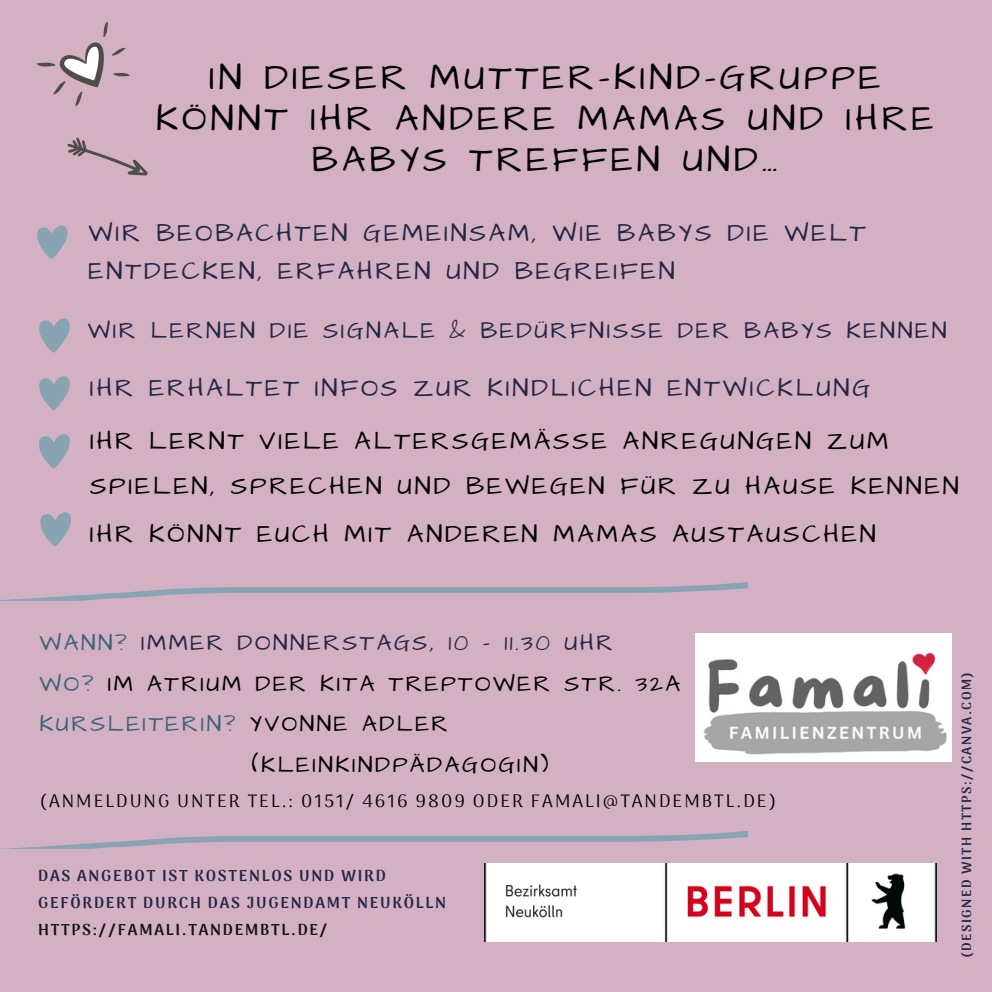
<style>
.page{position:relative;width:992px;height:992px;background:#d3b1c2}
.page>*{position:absolute;margin:0;border:0;box-sizing:border-box;transform-origin:0 0}
.t1{font:36.75px/41.2px "Architects Daughter";letter-spacing:.11em;color:#000;text-align:center}
.t2{font:25.5px/45px "Architects Daughter";letter-spacing:.11em;color:#000}
.t3{font:25.5px/37.5px "Architects Daughter";letter-spacing:.11em;color:#242746}
.t4{font:23.75px "Architects Daughter";letter-spacing:.11em;color:#242746}
.t5{font:23.25px "Architects Daughter";letter-spacing:.11em;color:#000}
.t6{font:23.25px "Architects Daughter";letter-spacing:.11em;color:#242746}
.t7{font:23.25px "Architects Daughter";letter-spacing:.11em;color:#3c647b}
.t8{font:18.25px "Arima Madurai";letter-spacing:.11em;color:#000}
.t9{font:900 15.75px/27.2px "Arima Madurai";letter-spacing:.11em;color:#242746}
.t10{font:900 13.25px "Arima Madurai";letter-spacing:.11em;color:#242746}
.s1{color:#3c647b}
.s2{color:#000}
.s3{color:#141313}
</style>
<div class="page">
<svg style="left:36px;top:21px;width:94px;height:85px"></svg>
<svg style="left:67px;top:137px;width:81px;height:39px"></svg>
<svg style="left:37px;top:225px;width:31px;height:34px"></svg>
<svg style="left:39px;top:376px;width:31px;height:35px"></svg>
<svg style="left:39px;top:434px;width:31px;height:35px"></svg>
<svg style="left:40px;top:512px;width:31px;height:35px"></svg>
<svg style="left:39px;top:318px;width:31px;height:35px"></svg>
<svg style="left:5px;top:582px;width:743px;height:18px"></svg>
<img style="left:484px;top:863px;width:452px;height:79px">
<img style="left:695px;top:634px;width:257px;height:127px">
<svg style="left:0;top:831px;width:748px;height:18px"></svg>
<h1 class="t1" style="left:156px;top:58px;width:779px">IN DIESER MUTTER-KIND-GRUPPE<br>KÖNNT IHR ANDERE MAMAS UND IHRE<br>BABYS TREFFEN UND…</h1>
<p class="t3" style="left:89px;top:215px;width:779px">WIR BEOBACHTEN GEMEINSAM, WIE BABYS DIE WELT<br>ENTDECKEN, ERFAHREN UND BEGREIFEN</p>
<p class="t4" style="left:88px;top:314px;width:860px">WIR LERNEN DIE SIGNALE &amp; BEDÜRFNISSE DER BABYS KENNEN</p>
<p class="t3" style="left:90px;top:370px;width:782px">IHR ERHALTET INFOS ZUR KINDLICHEN ENTWICKLUNG</p>
<p class="t2" style="left:90px;top:419px;width:870px">IHR LERNT VIELE ALTERSGEMÄSSE ANREGUNGEN ZUM<br>SPIELEN, SPRECHEN UND BEWEGEN FÜR ZU HAUSE KENNEN</p>
<h2 class="t2" style="left:90px;top:512px;width:787px">IHR KÖNNT EUCH MIT ANDEREN MAMAS AUSTAUSCHEN</h2>
<p class="t6" style="left:39px;top:627px;width:575px"><span class="s1">WANN?</span> IMMER DONNERSTAGS, 10 - 11.30 UHR</p>
<p class="t5" style="left:39px;top:668px;width:642px"><span class="s1">WO?</span> IM ATRIUM DER KITA TREPTOWER STR. 32A</p>
<p class="t7" style="left:39px;top:708px;width:410px">KURSLEITERIN? <span class="s2">YVONNE ADLER</span></p>
<p class="t5" style="left:252px;top:749px;width:298px">(KLEINKINDPÄDAGOGIN)</p>
<p class="t8" style="left:39px;top:790px;width:738px">(ANMELDUNG UNTER TEL.: 0151/ 4616 9809 ODER FAMALI@TANDEMBTL.DE)</p>
<h2 class="t9" style="left:38px;top:861px;width:409px">DAS ANGEBOT IST KOSTENLOS UND WIRD<br>GEFÖRDERT DURCH DAS JUGENDAMT NEUKÖLLN<br><span class="s3">HTTPS://FAMALI.TANDEMBTL.DE/</span></h2>
<p class="t10" style="left:959px;top:958px;width:288px;rotate:-90deg">(DESIGNED WITH HTTPS://CANVA.COM)</p>
</div>
